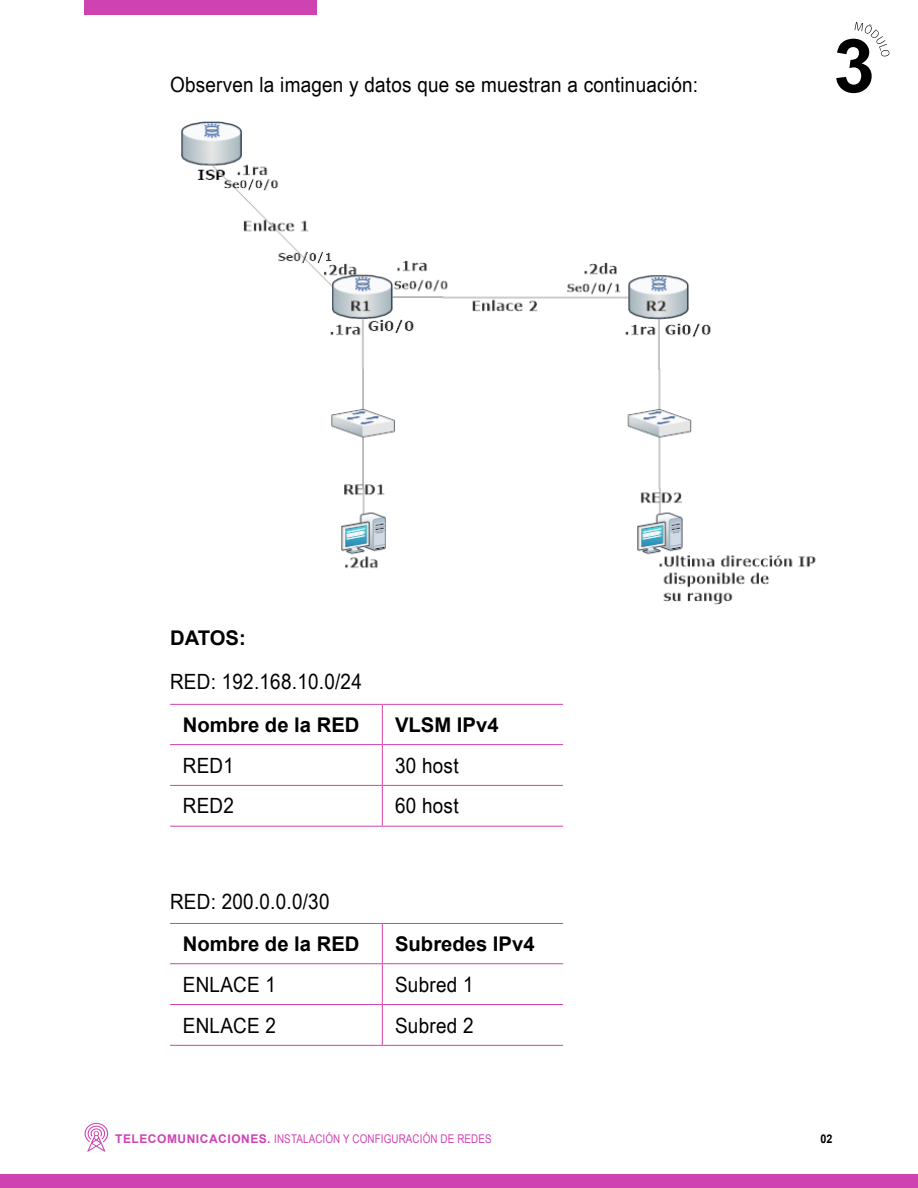
<style>
.page{position:relative;width:918px;height:1188px;background:#fff}
.page>*{position:absolute;margin:0;border:0;box-sizing:border-box;transform-origin:0 0}
.Parrafo{font:21px "Arial Narrow";letter-spacing:.01em;color:#000;scale:1.1 1}
.Parrafo-2{font:700 20.25px "Arial";color:#000}
.t1{font:12px "Arial Narrow";letter-spacing:.01em;color:#ce43b1}
.t2{font:700 12px "Arial";color:#000;scale:.9 1}
.s1{font-family:"Arial";font-weight:700}
</style>
<div class="page">
<div style="left:85px;top:0;width:232px;height:14px;background:#ce43b1"></div>
<div style="left:0;top:1174px;width:918px;height:14px;background:#ce43b1"></div>
<svg style="left:85px;top:1123px;width:23px;height:29px"></svg>
<svg style="left:836px;top:22px;width:54px;height:71px"></svg>
<hr style="left:170px;top:704px;width:212px;height:1px;background:#ce43b1">
<hr style="left:382px;top:704px;width:181px;height:1px;background:#ce43b1">
<hr style="left:382px;top:705px;width:1px;height:39px;background:#ce43b1">
<hr style="left:170px;top:744px;width:212px;height:1px;background:#ce43b1">
<hr style="left:382px;top:744px;width:181px;height:1px;background:#ce43b1">
<hr style="left:382px;top:745px;width:1px;height:40px;background:#ce43b1">
<hr style="left:170px;top:785px;width:212px;height:1px;background:#ce43b1">
<hr style="left:382px;top:785px;width:181px;height:1px;background:#ce43b1">
<hr style="left:382px;top:786px;width:1px;height:40px;background:#ce43b1">
<hr style="left:170px;top:826px;width:212px;height:1px;background:#ce43b1">
<hr style="left:382px;top:826px;width:181px;height:1px;background:#ce43b1">
<hr style="left:170px;top:923px;width:212px;height:1px;background:#ce43b1">
<hr style="left:382px;top:923px;width:181px;height:1px;background:#ce43b1">
<hr style="left:382px;top:924px;width:1px;height:39px;background:#ce43b1">
<hr style="left:170px;top:963px;width:212px;height:1px;background:#ce43b1">
<hr style="left:382px;top:963px;width:181px;height:1px;background:#ce43b1">
<hr style="left:382px;top:964px;width:1px;height:40px;background:#ce43b1">
<hr style="left:170px;top:1004px;width:212px;height:1px;background:#ce43b1">
<hr style="left:382px;top:1004px;width:181px;height:1px;background:#ce43b1">
<hr style="left:382px;top:1005px;width:1px;height:40px;background:#ce43b1">
<hr style="left:170px;top:1045px;width:212px;height:1px;background:#ce43b1">
<hr style="left:382px;top:1045px;width:181px;height:1px;background:#ce43b1">
<img style="left:181px;top:121px;width:635px;height:484px">
<p class="Parrafo" style="left:170px;top:69px;width:482px">Observen la imagen y datos que se muestran a continuación:</p>
<p class="Parrafo-2" style="left:170px;top:624px;width:77px">DATOS:</p>
<p class="Parrafo" style="left:170px;top:667px;width:176px">RED: 192.168.10.0/24</p>
<p class="Parrafo-2" style="left:183px;top:710px;width:178px">Nombre de la RED</p>
<p class="Parrafo-2" style="left:395px;top:710px;width:105px">VLSM IPv4</p>
<p class="Parrafo" style="left:183px;top:750px;width:48px">RED1</p>
<p class="Parrafo" style="left:395px;top:750px;width:59px">30 host</p>
<p class="Parrafo" style="left:183px;top:791px;width:48px">RED2</p>
<p class="Parrafo" style="left:395px;top:791px;width:59px">60 host</p>
<p class="Parrafo" style="left:170px;top:886px;width:147px">RED: 200.0.0.0/30</p>
<p class="Parrafo-2" style="left:183px;top:930px;width:178px">Nombre de la RED</p>
<p class="Parrafo-2" style="left:395px;top:930px;width:141px">Subredes IPv4</p>
<p class="Parrafo" style="left:183px;top:969px;width:86px">ENLACE 1</p>
<p class="Parrafo" style="left:395px;top:969px;width:73px">Subred 1</p>
<p class="Parrafo" style="left:183px;top:1010px;width:86px">ENLACE 2</p>
<p class="Parrafo" style="left:395px;top:1010px;width:73px">Subred 2</p>
<p class="t1" style="left:115px;top:1130px;width:378px"><span class="s1">TELECOMUNICACIONES.</span> INSTALACIÓN Y CONFIGURACIÓN DE REDES</p>
<p class="t2" style="left:820px;top:1130px;width:15px">02</p>
</div>
